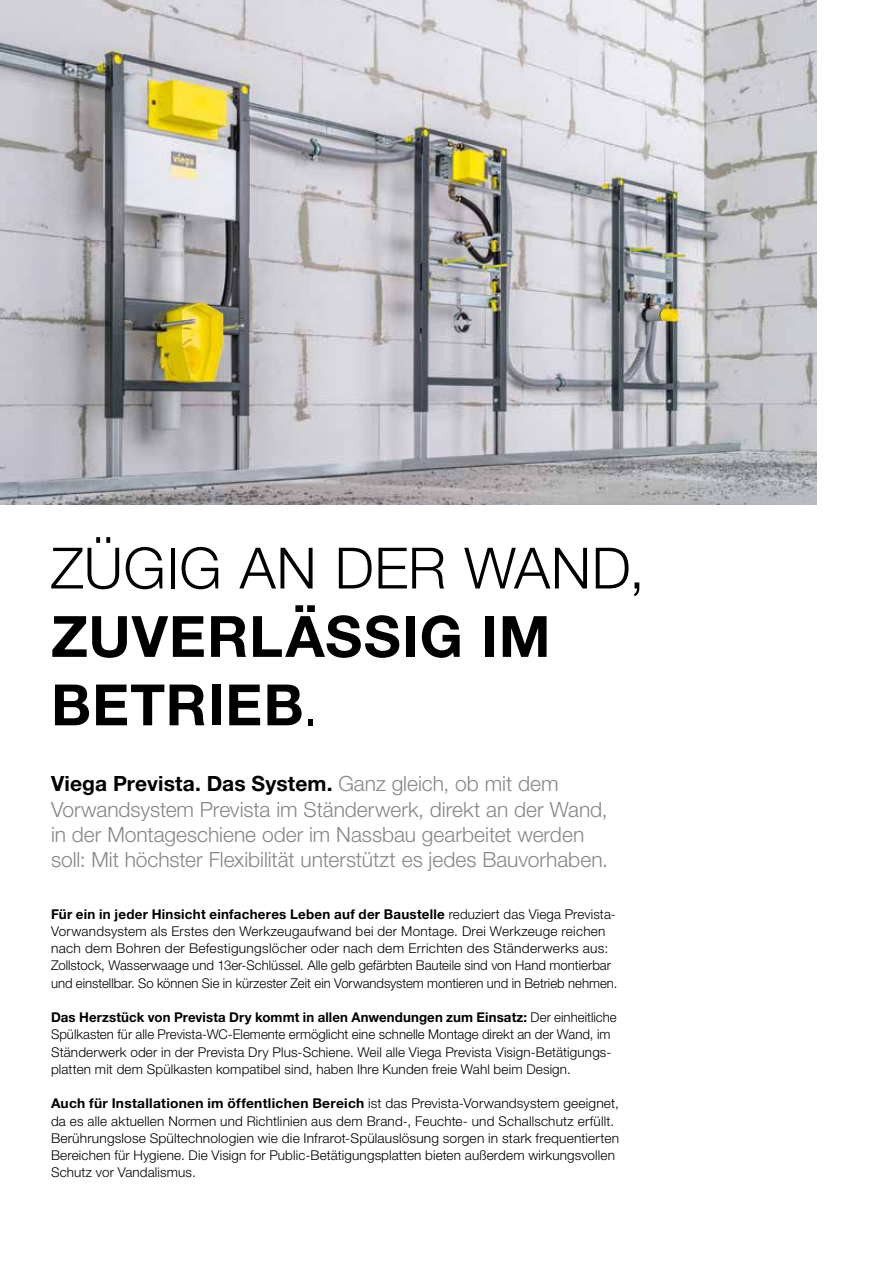
<style>
.page{position:relative;width:893px;height:1263px;background:#fff}
.page>*{position:absolute;margin:0;border:0;box-sizing:border-box;transform-origin:0 0}
.t1{font:57px/68.4px "M Ying Hei PR Cfor Viega W7";letter-spacing:.015em;color:#000}
.t2{font:57px "M Ying Hei PR Cfor Viega W3";letter-spacing:.01em;color:#000}
.t3{font:21px/25.2px "M Ying Hei PR Cfor Viega W3";color:#878786}
.t4{font:21px "M Ying Hei PR Cfor Viega W7";letter-spacing:.005em;color:#000}
.t5{font:13.5px/17.2px "M Ying Hei PR Cfor Viega W3";letter-spacing:.01em;color:#000}
.t6{font:13.5px "M Ying Hei PR Cfor Viega W7";letter-spacing:.015em;color:#000}
.s1{font-family:"M Ying Hei PR Cfor Viega W3"}
.s2{font-family:"M Ying Hei PR Cfor Viega W3";color:#878786}
</style>
<div class="page">
<img style="left:0;top:0;width:816px;height:505px">
<h1 class="t2" style="left:51px;top:533px;width:595px">ZÜGIG AN DER WAND,</h1>
<h1 class="t1" style="left:51px;top:602px;width:501px">ZUVERLÄSSIG IM<br>BETRIEB<span class="s1">.</span></h1>
<h2 class="t4" style="left:51px;top:771px;width:509px">Viega Prevista. Das System. <span class="s2">Ganz gleich, ob mit dem</span></h2>
<h2 class="t3" style="left:51px;top:796px;width:558px">Vorwandsystem Prevista im Ständerwerk, direkt an der Wand, in der Montageschiene oder im Nassbau gearbeitet werden soll: Mit höchster Flexibilität unterstützt es jedes Bauvorhaben.</h2>
<p class="t6" style="left:51px;top:905px;width:566px">Für ein in jeder Hinsicht einfacheres Leben auf der Baustelle <span class="s1">reduziert das Viega Prevista-</span></p>
<p class="t5" style="left:51px;top:922px;width:568px">Vorwandsystem als Erstes den Werkzeugaufwand bei der Montage. Drei Werkzeuge reichen nach dem Bohren der Befestigungslöcher oder nach dem Errichten des Ständerwerks aus:<br>Zollstock, Wasserwaage und 13er-Schlüssel. Alle gelb gefärbten Bauteile sind von Hand montierbar und einstellbar. So können Sie in kürzester Zeit ein Vorwandsystem montieren und in Betrieb nehmen.</p>
<p class="t6" style="left:51px;top:1009px;width:567px">Das Herzstück von Prevista Dry kommt in allen Anwendungen zum Einsatz: <span class="s1">Der einheitliche</span></p>
<p class="t5" style="left:51px;top:1026px;width:562px;text-align:justify">Spülkasten für alle Prevista-WC-Elemente ermöglicht eine schnelle Montage direkt an der Wand, im Ständerwerk oder in der Prevista Dry Plus-Schiene. Weil alle Viega Prevista Visign-Betätigungs&shy;platten mit dem Spülkasten kompatibel sind, haben Ihre Kunden freie Wahl beim Design.</p>
<p class="t6" style="left:51px;top:1095px;width:569px">Auch für Installationen im öffentlichen Bereich <span class="s1">ist das Prevista-Vorwandsystem geeignet,</span></p>
<p class="t5" style="left:51px;top:1112px;width:570px">da es alle aktuellen Normen und Richtlinien aus dem Brand-, Feuchte- und Schallschutz erfüllt.<br>Berührungslose Spültechnologien wie die Infrarot-Spülauslösung sorgen in stark frequentierten Bereichen für Hygiene. Die Visign for Public-Betätigungsplatten bieten außerdem wirkungsvollen Schutz vor Vandalismus.</p>
</div>
